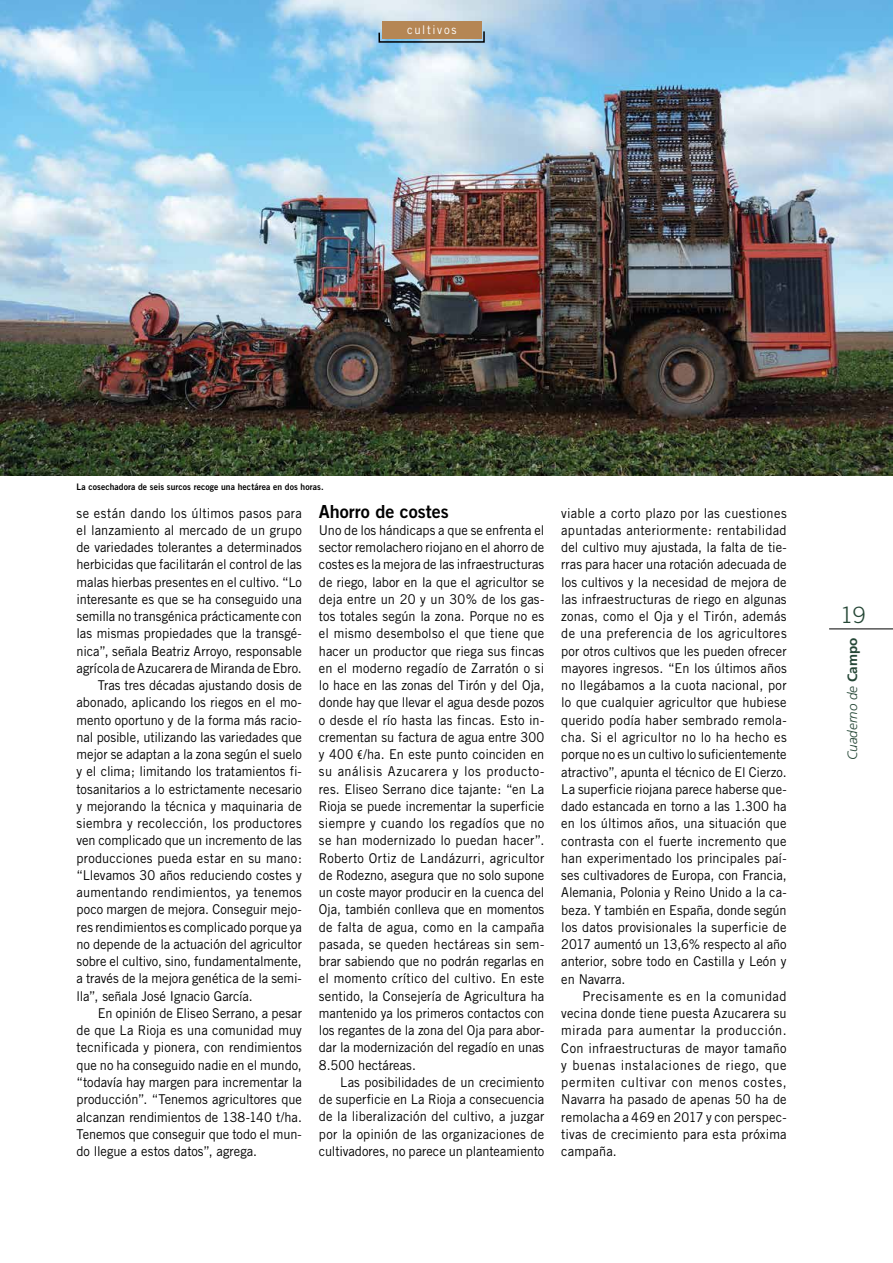
<style>
.page{position:relative;width:893px;height:1263px;background:#fff}
.page>*{position:absolute;margin:0;border:0;box-sizing:border-box;transform-origin:0 0}
.t1{font:300 22.5px "Trade Gothic";color:#254736}
.t2{font:18px "Trade Gothic Bold Two";color:#000}
.t3{font:13.5px/17.2px "Trade Gothic";color:#000;text-align:justify;scale:.95 1}
.t4{font:13.5px "Trade Gothic";letter-spacing:.02em;color:#000;scale:.95 1}
.t5{font:13.5px "Trade Gothic";letter-spacing:.025em;color:#000;scale:.95 1}
.t6{font:italic 300 13.5px "Frutiger";color:#254736}
.t7{font:12px "Trade Gothic";letter-spacing:.145em;color:#fff;scale:.95 1}
.t8{font:9px "Trade Gothic Bold Two";letter-spacing:.015em;color:#000;scale:.95 1}
.s1{font-family:"Myriad Pro";font-stretch:condensed}
.s2{font-weight:700;font-style:normal}
</style>
<div class="page">
<img style="left:0;top:0;width:893px;height:476px">
<hr style="left:829px;top:628px;width:64px;height:1px;background:#000">
<svg style="left:378px;top:30px;width:107px;height:13px"></svg>
<div style="left:382px;top:21px;width:99px;height:18px;background:#b58654"></div>
<p class="t7" style="left:407px;top:23px;width:54px">cultivos</p>
<p class="t8" style="left:77px;top:481px;width:262px">La cosechadora de seis surcos recoge una hectárea en dos horas.</p>
<p class="t5" style="left:77px;top:505px;width:239px">se están dando los últimos pasos para</p>
<p class="t3" style="left:77px;top:521px;width:239px">el lanzamiento al mercado de un grupo</p>
<p class="t3" style="left:77px;top:538px;width:239px">de variedades tolerantes a determinados</p>
<p class="t3" style="left:77px;top:556px;width:239px">herbicidas que facilitarán el control de las</p>
<p class="t3" style="left:77px;top:573px;width:239px">malas hierbas presentes en el cultivo. “Lo</p>
<p class="t3" style="left:77px;top:590px;width:239px">interesante es que se ha conseguido una</p>
<p class="t3" style="left:77px;top:607px;width:239px">semilla no transgénica prácticamente con</p>
<p class="t3" style="left:77px;top:625px;width:239px">las mismas propiedades que la transgé-</p>
<p class="t3" style="left:77px;top:642px;width:239px">nica”, señala Beatriz Arroyo, responsable</p>
<p class="t3" style="left:77px;top:659px;width:239px">agrícola de Azucarera de Miranda de Ebro.</p>
<p class="t3" style="left:98px;top:676px;width:216px">Tras tres décadas ajustando dosis de</p>
<p class="t3" style="left:77px;top:694px;width:239px">abonado, aplicando los riegos en el mo-</p>
<p class="t3" style="left:77px;top:711px;width:239px">mento oportuno y de la forma más racio-</p>
<p class="t3" style="left:77px;top:728px;width:239px">nal posible, utilizando las variedades que</p>
<p class="t3" style="left:77px;top:745px;width:239px">mejor se adaptan a la zona según el suelo</p>
<p class="t3" style="left:77px;top:763px;width:239px">y el clima; limitando los tratamientos fi-</p>
<p class="t3" style="left:77px;top:780px;width:239px">tosanitarios a lo estrictamente necesario</p>
<p class="t3" style="left:77px;top:797px;width:239px">y mejorando la técnica y maquinaria de</p>
<p class="t4" style="left:77px;top:815px;width:239px">siembra y recolección, los productores</p>
<p class="t3" style="left:77px;top:832px;width:239px">ven complicado que un incremento de las</p>
<p class="t3" style="left:77px;top:849px;width:239px">producciones pueda estar en su mano:</p>
<p class="t3" style="left:77px;top:866px;width:239px">“Llevamos 30 años reduciendo costes y</p>
<p class="t3" style="left:77px;top:883px;width:239px">aumentando rendimientos, ya tenemos</p>
<p class="t3" style="left:77px;top:901px;width:239px">poco margen de mejora. Conseguir mejo-</p>
<p class="t3" style="left:77px;top:918px;width:239px">res rendimientos es complicado porque ya</p>
<p class="t3" style="left:77px;top:935px;width:239px">no depende de la actuación del agricultor</p>
<p class="t3" style="left:77px;top:952px;width:239px">sobre el cultivo, sino, fundamentalmente,</p>
<p class="t3" style="left:77px;top:970px;width:239px">a través de la mejora genética de la semi-</p>
<p class="t3" style="left:77px;top:987px;width:187px">lla”, señala José Ignacio García.</p>
<p class="t3" style="left:98px;top:1004px;width:216px">En opinión de Eliseo Serrano, a pesar</p>
<p class="t3" style="left:77px;top:1021px;width:239px">de que La Rioja es una comunidad muy</p>
<p class="t3" style="left:77px;top:1039px;width:239px">tecnificada y pionera, con rendimientos</p>
<p class="t3" style="left:77px;top:1056px;width:239px">que no ha conseguido nadie en el mundo,</p>
<p class="t3" style="left:77px;top:1073px;width:239px">“todavía hay margen para incrementar la</p>
<p class="t3" style="left:77px;top:1091px;width:239px">producción”. “Tenemos agricultores que</p>
<p class="t3" style="left:77px;top:1108px;width:239px">alcanzan rendimientos de 138-140 t/ha.</p>
<p class="t3" style="left:77px;top:1125px;width:239px">Tenemos que conseguir que todo el mun-</p>
<p class="t3" style="left:77px;top:1142px;width:191px">do llegue a estos datos”, agrega.</p>
<h2 class="t2" style="left:319px;top:500px;width:131px">Ahorro de costes</h2>
<p class="t3" style="left:319px;top:521px;width:239px">Uno de los hándicaps a que se enfrenta el sector remolachero riojano en el ahorro de costes es la mejora de las infraestructuras de riego, labor en la que el agricultor se deja entre un 20 y un 30% de los gas&shy;tos totales según la zona. Porque no es el mismo desembolso el que tiene que hacer un productor que riega sus fincas en el moderno regadío de Zarratón o si lo hace en las zonas del Tirón y del Oja, donde hay que llevar el agua desde pozos o desde el río hasta las fincas. Esto in&shy;crementan su factura de agua entre 300 y 400 <span class="s1">€</span>/ha. En este punto coinciden en su análisis Azucarera y los producto&shy;res. Eliseo Serrano dice tajante: “en La Rioja se puede incrementar la superficie siempre y cuando los regadíos que no se han modernizado lo puedan hacer”.<br>Roberto Ortiz de Landázurri, agricultor de Rodezno, asegura que no solo supone un coste mayor producir en la cuenca del Oja, también conlleva que en momentos de falta de agua, como en la campaña pasada, se queden hectáreas sin sem&shy;brar sabiendo que no podrán regarlas en el momento crítico del cultivo. En este sentido, la Consejería de Agricultura ha mantenido ya los primeros contactos con los regantes de la zona del Oja para abor&shy;dar la modernización del regadío en unas 8.500 hectáreas.</p>
<p class="t3" style="left:319px;top:1073px;width:239px;text-indent:21px">Las posibilidades de un crecimiento de superficie en La Rioja a consecuencia de la liberalización del cultivo, a juzgar por la opinión de las organizaciones de cultivadores, no parece un planteamiento</p>
<p class="t3" style="left:561px;top:504px;width:239px">viable a corto plazo por las cuestiones apuntadas anteriormente: rentabilidad del cultivo muy ajustada, la falta de tie&shy;rras para hacer una rotación adecuada de los cultivos y la necesidad de mejora de las infraestructuras de riego en algunas zonas, como el Oja y el Tirón, además de una preferencia de los agricultores por otros cultivos que les pueden ofrecer mayores ingresos. “En los últimos años no llegábamos a la cuota nacional, por lo que cualquier agricultor que hubiese querido podía haber sembrado remola&shy;cha. Si el agricultor no lo ha hecho es porque no es un cultivo lo suficientemente atractivo”, apunta el técnico de El Cierzo.<br>La superficie riojana parece haberse que&shy;dado estancada en torno a las 1.300 ha en los últimos años, una situación que contrasta con el fuerte incremento que han experimentado los principales paí&shy;ses cultivadores de Europa, con Francia, Alemania, Polonia y Reino Unido a la ca&shy;beza. Y también en España, donde según los datos provisionales la superficie de 2017 aumentó un 13,6% respecto al año anterior, sobre todo en Castilla y León y en Navarra.</p>
<p class="t3" style="left:561px;top:987px;width:239px;text-indent:21px">Precisamente es en la comunidad vecina donde tiene puesta Azucarera su mirada para aumentar la producción.<br>Con infraestructuras de mayor tamaño y buenas instalaciones de riego, que permiten cultivar con menos costes, Navarra ha pasado de apenas 50 ha de remolacha a 469 en 2017 y con perspec&shy;tivas de crecimiento para esta próxima campaña.</p>
<h1 class="t1" style="left:840px;top:601px;width:27px">19</h1>
<p class="t6" style="left:845px;top:760px;width:124px;rotate:-90deg">Cuaderno de <span class="s2">Campo</span></p>
</div>
